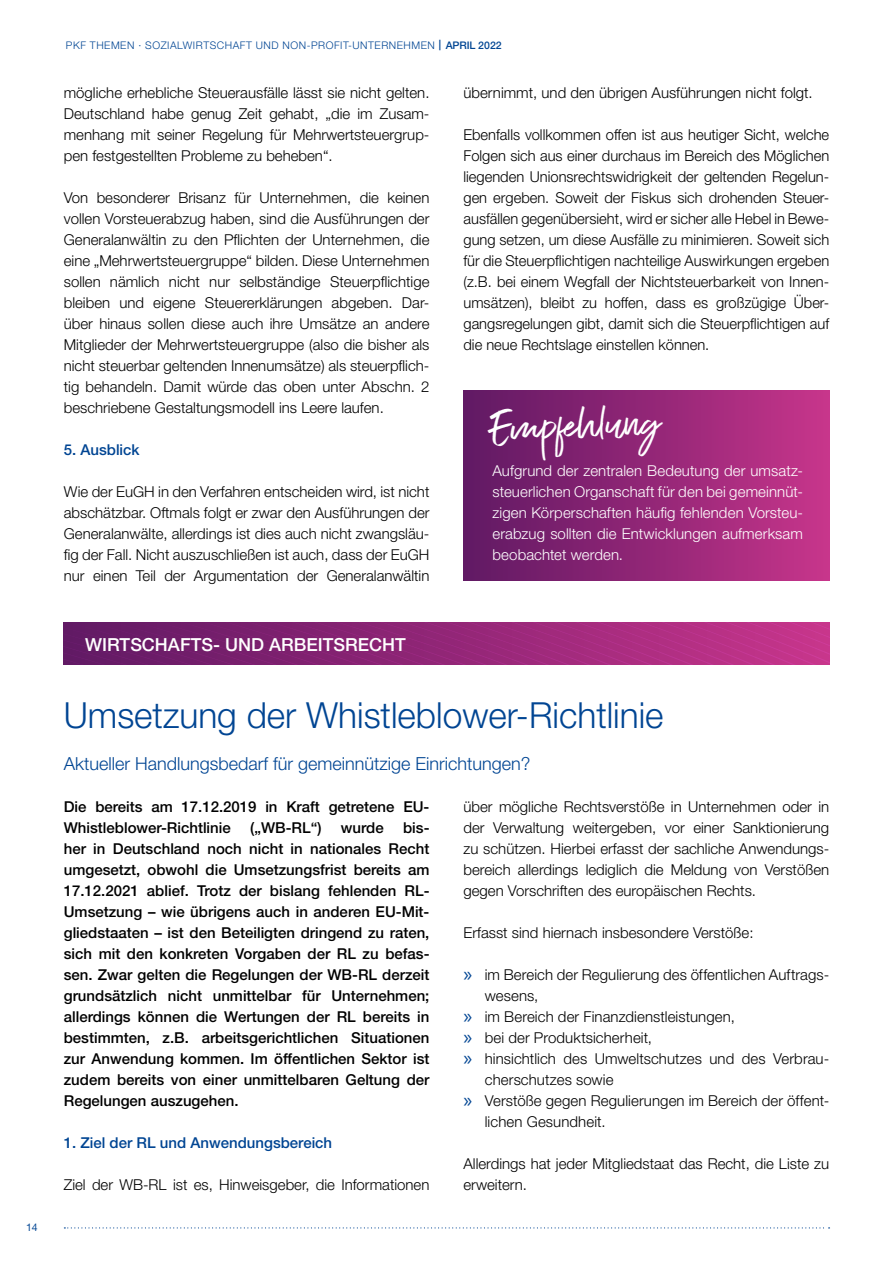
<style>
.page{position:relative;width:893px;height:1263px;background:#fff}
.page>*{position:absolute;margin:0;border:0;box-sizing:border-box;transform-origin:0 0}
.t1{font:46.5px "Exceptional";color:#fff}
.t2{font:300 36px "Helvetica Neue LT";color:#014593}
.t3{font:300 18px "Helvetica Neue LT";color:#014593}
.t4{font:500 18px "Helvetica Neue LT";color:#fff}
.t5{font:300 15px/21px "Helvetica Neue LT";color:#000;text-align:justify}
.t6{font:500 15px/21px "Helvetica Neue LT";color:#000}
.t7{font:300 15px/21px "Helvetica Neue LT";letter-spacing:.005em;color:#fff;text-align:justify}
.t8{font:500 15px "Helvetica Neue LT";color:#014593}
.t9{font:300 10.5px "Helvetica Neue LT";letter-spacing:.05em;color:#014593}
.t10{font:10.5px "Helvetica Neue LT";color:#014593}
.s1{font-weight:500}
.s2{font-family:"Myriad Pro";font-weight:400;font-size:21px;color:#014593}
</style>
<div class="page">
<svg style="left:64px;top:1227px;width:766px;height:1px"></svg>
<svg style="left:64px;top:623px;width:765px;height:41px;background:#932778"></svg>
<div style="left:463px;top:390px;width:366px;height:191px;background:linear-gradient(to right,#5f1963,#c6358a)"></div>
<p class="t10" style="left:26px;top:1221px;width:13px">14</p>
<p class="t9" style="left:66px;top:39px;width:437px">PKF THEMEN · SOZIALWIRTSCHAFT UND NON-PROFIT-UNTERNEHMEN <span class="s1">| APRIL 2022</span></p>
<p class="t5" style="left:64px;top:81px;width:367px">mögliche erhebliche Steuerausfälle lässt sie nicht gelten.<br>Deutschland habe genug Zeit gehabt, „die im Zusam&shy;menhang mit seiner Regelung für Mehrwertsteuergrup&shy;pen festgestellten Probleme zu beheben“.</p>
<p class="t5" style="left:64px;top:186px;width:367px">Von besonderer Brisanz für Unternehmen, die keinen vollen Vorsteuerabzug haben, sind die Ausführungen der Generalanwältin zu den Pflichten der Unternehmen, die eine „Mehrwertsteuergruppe“ bilden. Diese Unternehmen sollen nämlich nicht nur selbständige Steuerpflichtige bleiben und eigene Steuererklärungen abgeben. Dar&shy;über hinaus sollen diese auch ihre Umsätze an andere Mitglieder der Mehrwertsteuergruppe (also die bisher als nicht steuerbar geltenden Innenumsätze) als steuerpflich&shy;tig behandeln. Damit würde das oben unter Abschn. 2 beschriebene Gestaltungsmodell ins Leere laufen.</p>
<p class="t8" style="left:64px;top:440px;width:77px">5. Ausblick</p>
<p class="t5" style="left:64px;top:480px;width:367px">Wie der EuGH in den Verfahren entscheiden wird, ist nicht abschätzbar. Oftmals folgt er zwar den Ausführungen der Generalanwälte, allerdings ist dies auch nicht zwangsläu&shy;fig der Fall. Nicht auszuschließen ist auch, dass der EuGH nur einen Teil der Argumentation der Generalanwältin</p>
<p class="t4" style="left:85px;top:633px;width:322px">WIRTSCHAFTS- UND ARBEITSRECHT</p>
<p class="t5" style="left:463px;top:81px;width:351px">übernimmt, und den übrigen Ausführungen nicht folgt.</p>
<p class="t5" style="left:463px;top:123px;width:367px">Ebenfalls vollkommen offen ist aus heutiger Sicht, welche Folgen sich aus einer durchaus im Bereich des Möglichen liegenden Unionsrechtswidrigkeit der geltenden Regelun&shy;gen ergeben. Soweit der Fiskus sich drohenden Steuer&shy;ausfällen gegenübersieht, wird er sicher alle Hebel in Bewe&shy;gung setzen, um diese Ausfälle zu minimieren. Soweit sich für die Steuerpflichtigen nachteilige Auswirkungen ergeben (z.B. bei einem Wegfall der Nichtsteuerbarkeit von Innen&shy;umsätzen), bleibt zu hoffen, dass es großzügige Über&shy;gangsregelungen gibt, damit sich die Steuerpflichtigen auf die neue Rechtslage einstellen können.</p>
<h1 class="t1" style="left:489px;top:394px;width:172px;rotate:-2deg">Empfehlung</h1>
<p class="t7" style="left:493px;top:460px;width:312px">Aufgrund der zentralen Bedeutung der umsatz&shy;steuerlichen Organschaft für den bei gemeinnüt&shy;zigen Körperschaften häufig fehlenden Vorsteu&shy;erabzug sollten die Entwicklungen aufmerksam beobachtet werden.</p>
<h2 class="t2" style="left:64px;top:693px;width:601px">Umsetzung der Whistleblower-Richtlinie</h2>
<p class="t3" style="left:64px;top:752px;width:468px">Aktueller Handlungsbedarf für gemeinnützige Einrichtungen?</p>
<p class="t6" style="left:64px;top:796px;width:367px">Die bereits am 17.12.2019 in Kraft getretene EU-<br>Whistleblower-Richtlinie</p>
<p class="t5" style="left:463px;top:795px;width:367px">über mögliche Rechtsverstöße in Unternehmen oder in der Verwaltung weitergeben, vor einer Sanktionierung zu schützen. Hierbei erfasst der sachliche Anwendungs&shy;bereich allerdings lediglich die Meldung von Verstößen gegen Vorschriften des europäischen Rechts.</p>
<p class="t5" style="left:463px;top:921px;width:292px">Erfasst sind hiernach insbesondere Verstöße:</p>
<p class="t5" style="left:463px;top:963px;width:367px"><span class="s2">»</span> im Bereich der Regulierung des öffentlichen Auftrags-</p>
<p class="t5" style="left:485px;top:984px;width:55px">wesens,</p>
<p class="t5" style="left:463px;top:1005px;width:273px"><span class="s2">»</span> im Bereich der Finanzdienstleistungen,</p>
<p class="t5" style="left:463px;top:1026px;width:190px"><span class="s2">»</span> bei der Produktsicherheit,</p>
<p class="t5" style="left:463px;top:1047px;width:367px"><span class="s2">»</span> hinsichtlich des Umweltschutzes und des Verbrau-</p>
<p class="t5" style="left:485px;top:1068px;width:130px">cherschutzes sowie</p>
<p class="t5" style="left:463px;top:1089px;width:367px"><span class="s2">»</span> Verstöße gegen Regulierungen im Bereich der öffent-</p>
<p class="t5" style="left:485px;top:1110px;width:122px">lichen Gesundheit.</p>
<p class="t5" style="left:463px;top:1152px;width:367px">Allerdings hat jeder Mitgliedstaat das Recht, die Liste zu erweitern.</p>
<p class="t6" style="left:250px;top:817px;width:73px">(„WB-RL“)</p>
<p class="t6" style="left:341px;top:817px;width:44px">wurde</p>
<p class="t6" style="left:64px;top:817px;width:367px;text-align:justify;text-indent:339px">bis&shy;her in Deutschland noch nicht in nationales Recht umgesetzt, obwohl die Umsetzungsfrist bereits am 17.12.2021 ablief. Trotz der bislang fehlenden RL-Umsetzung – wie übrigens auch in anderen EU-Mit&shy;gliedstaaten – ist den Beteiligten dringend zu raten, sich mit den konkreten Vorgaben der RL zu befas&shy;sen. Zwar gelten die Regelungen der WB-RL derzeit grundsätzlich nicht unmittelbar für Unternehmen; allerdings können die Wertungen der RL bereits in bestimmten, z.B. arbeitsgerichtlichen Situationen zur Anwendung kommen. Im öffentlichen Sektor ist zudem bereits von einer unmittelbaren Geltung der Regelungen auszugehen.</p>
<p class="t8" style="left:64px;top:1133px;width:270px">1. Ziel der RL und Anwendungsbereich</p>
<p class="t5" style="left:64px;top:1173px;width:367px">Ziel der WB-RL ist es, Hinweisgeber, die Informationen</p>
</div>
